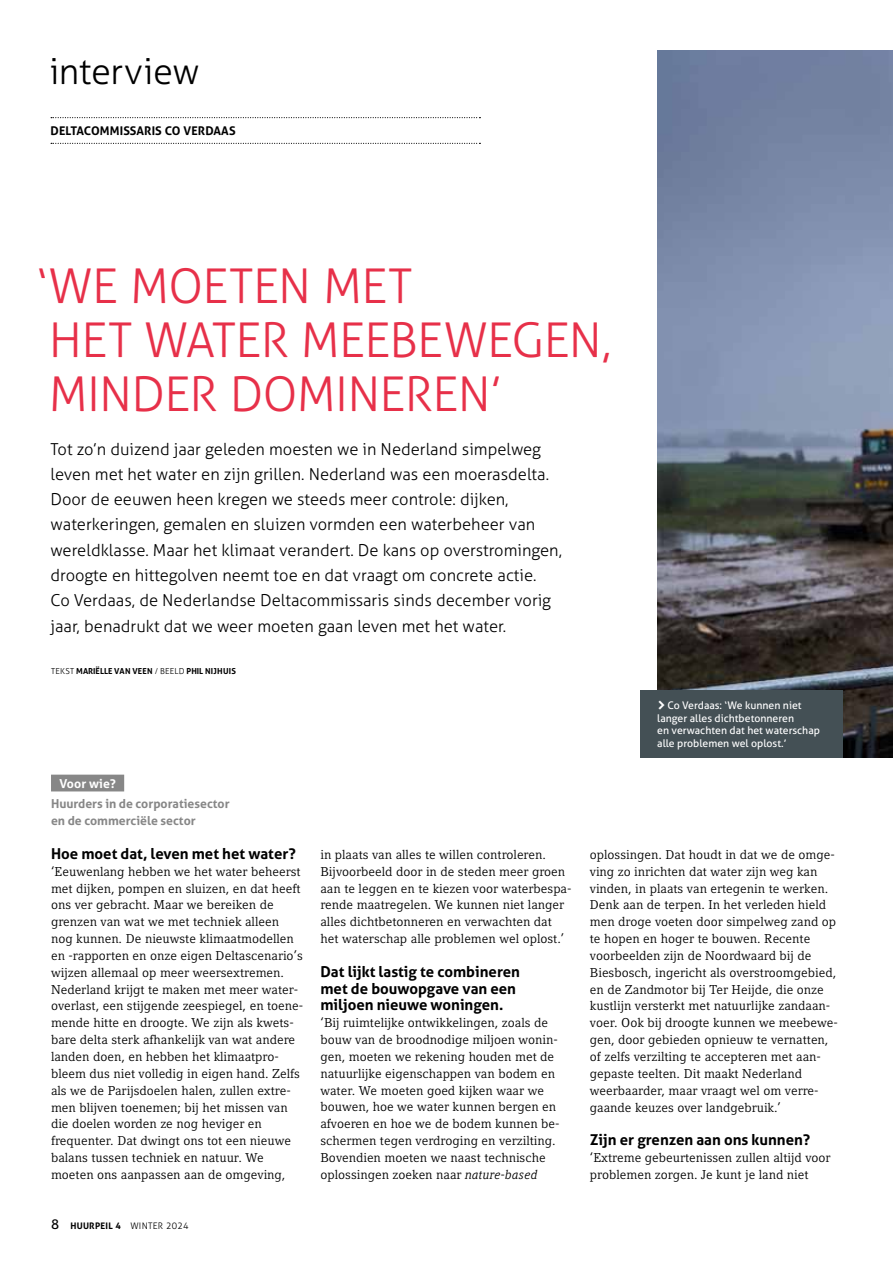
<style>
.page{position:relative;width:893px;height:1263px;background:#fff}
.page>*{position:absolute;margin:0;border:0;box-sizing:border-box;transform-origin:0 0}
.t1{font:300 48px/54px "Aller";letter-spacing:-.015em;color:#e73049}
.t2{font:300 36px "Aller";letter-spacing:-.01em;color:#000}
.t3{font:300 16.5px/25.2px "Aller";color:#000}
.t4{font:700 15px/16.8px "Aller";color:#000}
.t5{font:12.75px/16.8px "Compatil Letter LT Pro";color:#000}
.t6{font:700 12.3px/16.8px "Aller";color:#878787}
.t7{font:700 12.3px "Aller";letter-spacing:.01em;color:#fff}
.t8{font:700 12px "Aller";letter-spacing:.01em;color:#000}
.t9{font:10.5px/12.6px "Aller";color:#fff}
.t10{font:300 9px "Aller";letter-spacing:.03em;color:#000}
.t11{font:700 8.25px "Aller";color:#000}
.s1{font-weight:300}
.s2{font-weight:400;font-size:13.5px}
.s3{font-weight:700}
.s4{font-style:italic}
</style>
<div class="page">
<img style="left:657px;top:51px;width:236px;height:707px">
<svg style="left:51px;top:117px;width:429px;height:1px"></svg>
<svg style="left:51px;top:143px;width:429px;height:1px"></svg>
<div style="left:640px;top:690px;width:202px;height:68px;background:#445055"></div>
<div style="left:51px;top:775px;width:73px;height:16px;background:#878787"></div>
<h2 class="t2" style="left:50px;top:50px;width:152px">interview</h2>
<p class="t8" style="left:51px;top:123px;width:187px">DELTACOMMISSARIS CO VERDAAS</p>
<h1 class="t1" style="left:37px;top:259px;width:576px">‘WE MOETEN MET<br>HET WATER MEEBEWEGEN,<br>MINDER DOMINEREN’</h1>
<p class="t3" style="left:51px;top:436px;width:513px">Tot zo’n duizend jaar geleden moesten we in Nederland simpelweg leven met het water en zijn grillen. Nederland was een moerasdelta.<br>Door de eeuwen heen kregen we steeds meer controle: dijken, waterkeringen, gemalen en sluizen vormden een waterbeheer van wereldklasse. Maar het klimaat verandert. De kans op overstromingen, droogte en hittegolven neemt toe en dat vraagt om concrete actie.<br>Co Verdaas, de Nederlandse Deltacommissaris sinds december vorig jaar, benadrukt dat we weer moeten gaan leven met het water.</p>
<p class="t11" style="left:51px;top:665px;width:187px"><span class="s1">TEKST</span> MARIËLLE VAN VEEN <span class="s1">/ BEELD</span> PHIL NIJHUIS</p>
<p class="t7" style="left:59px;top:776px;width:58px">Voor wie?</p>
<p class="t6" style="left:51px;top:795px;width:180px">Huurders in de corporatiesector en de commerciële sector</p>
<p class="t4" style="left:51px;top:845px;width:246px">Hoe moet dat, leven met het water?</p>
<p class="t5" style="left:51px;top:863px;width:254px">‘Eeuwenlang hebben we het water beheerst met dijken, pompen en sluizen, en dat heeft ons ver gebracht. Maar we bereiken de grenzen van wat we met techniek alleen nog kunnen. De nieuwste klimaatmodellen en -rapporten en onze eigen Deltascenario’s wijzen allemaal op meer weersextremen.<br>Nederland krijgt te maken met meer water&shy;overlast, een stijgende zeespiegel, en toene&shy;mende hitte en droogte. We zijn als kwets&shy;bare delta sterk afhankelijk van wat andere landen doen, en hebben het klimaatpro&shy;bleem dus niet volledig in eigen hand. Zelfs als we de Parijsdoelen halen, zullen extre&shy;men blijven toenemen; bij het missen van die doelen worden ze nog heviger en frequenter. Dat dwingt ons tot een nieuwe balans tussen techniek en natuur. We moeten ons aanpassen aan de omgeving,</p>
<p class="t10" style="left:51px;top:1221px;width:139px"><span class="s2">8</span> <span class="s3">HUURPEIL 4</span> WINTER 2024</p>
<p class="t5" style="left:320px;top:846px;width:253px">in plaats van alles te willen controleren.<br>Bijvoorbeeld door in de steden meer groen aan te leggen en te kiezen voor waterbespa&shy;rende maatregelen. We kunnen niet langer alles dichtbetonneren en verwachten dat het waterschap alle problemen wel oplost.’</p>
<p class="t4" style="left:320px;top:963px;width:201px">Dat lijkt lastig te combineren met de bouwopgave van een miljoen nieuwe woningen.</p>
<p class="t5" style="left:320px;top:1014px;width:241px">‘Bij ruimtelijke ontwikkelingen, zoals de bouw van de broodnodige miljoen wonin&shy;gen, moeten we rekening houden met de natuurlijke eigenschappen van bodem en water. We moeten goed kijken waar we bouwen, hoe we water kunnen bergen en afvoeren en hoe we de bodem kunnen be&shy;schermen tegen verdroging en verzilting.<br>Bovendien moeten we naast technische oplossingen zoeken naar <span class="s4">nature-based</span></p>
<p class="t9" style="left:657px;top:699px;width:164px">☑Co Verdaas: ‘We kunnen niet langer alles dichtbetonneren<br>en verwachten dat het waterschap alle problemen wel oplost.’</p>
<p class="t5" style="left:590px;top:846px;width:249px">oplossingen. Dat houdt in dat we de omge&shy;ving zo inrichten dat water zijn weg kan vinden, in plaats van ertegenin te werken.<br>Denk aan de terpen. In het verleden hield men droge voeten door simpelweg zand op te hopen en hoger te bouwen. Recente voorbeelden zijn de Noordwaard bij de Biesbosch, ingericht als overstroomgebied, en de Zandmotor bij Ter Heijde, die onze kustlijn versterkt met natuurlijke zandaan&shy;voer. Ook bij droogte kunnen we meebewe&shy;gen, door gebieden opnieuw te vernatten, of zelfs verzilting te accepteren met aan&shy;gepaste teelten. Dit maakt Nederland weerbaarder, maar vraagt wel om verre&shy;gaande keuzes over landgebruik.’</p>
<p class="t4" style="left:590px;top:1131px;width:222px">Zijn er grenzen aan ons kunnen?</p>
<p class="t5" style="left:590px;top:1149px;width:242px">‘Extreme gebeurtenissen zullen altijd voor problemen zorgen. Je kunt je land niet</p>
</div>
